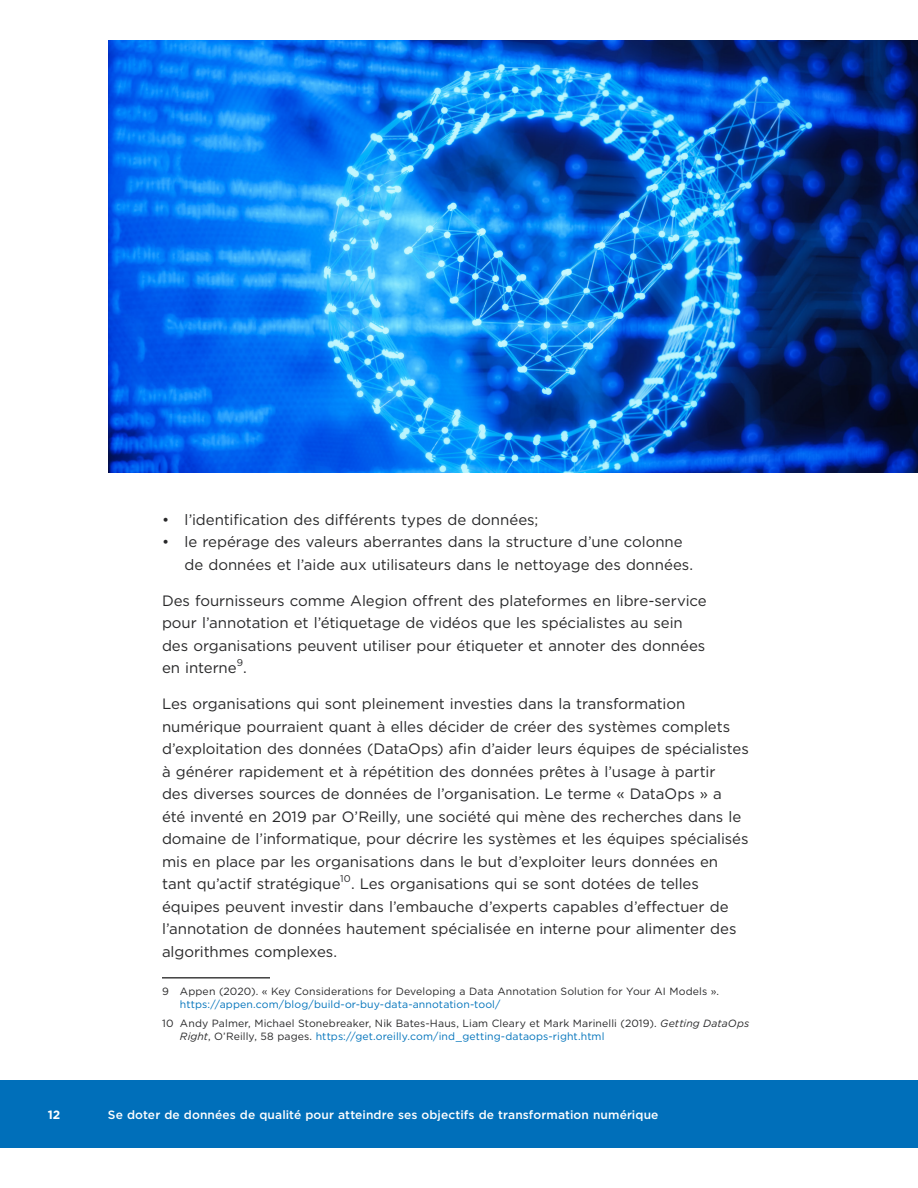
<style>
.page{position:relative;width:918px;height:1188px;background:#fff}
.page>*{position:absolute;margin:0;border:0;box-sizing:border-box;transform-origin:0 0}
.t1{font:15px/22.5px "Gotham";letter-spacing:-.005em;color:#282829}
.t2{font:500 12px "Gotham";letter-spacing:.01em;color:#fefefe}
.t3{font:700 12px "Gotham";color:#fefefe}
.t4{font:10.5px/12.6px "Gotham";letter-spacing:.01em;color:#282829}
.t5{font:9.75px "Gotham";color:#282829}
.s1{color:#0073bb}
.s2{font-style:italic}
</style>
<div class="page">
<div style="left:0;top:1080px;width:918px;height:68px;background:#006fba"></div>
<hr style="left:162px;top:977px;width:108px;height:1px;background:#000">
<img style="left:108px;top:40px;width:810px;height:432px">
<p class="t1" style="left:162px;top:508px;width:378px">● l’identification des différents types de données;</p>
<p class="t1" style="left:184px;top:531px;width:510px;text-indent:-22px">● le repérage des valeurs aberrantes dans la structure d’une colonne de données et l’aide aux utilisateurs dans le nettoyage des données.</p>
<p class="t1" style="left:162px;top:589px;width:546px">Des fournisseurs comme Alegion offrent des plateformes en libre-service pour l’annotation et l’étiquetage de vidéos que les spécialistes au sein des organisations peuvent utiliser pour étiqueter et annoter des données en interne .</p>
<p class="t5" style="left:237px;top:657px;width:8px">9</p>
<p class="t1" style="left:162px;top:693px;width:588px">Les organisations qui sont pleinement investies dans la transformation numérique pourraient quant à elles décider de créer des systèmes complets d’exploitation des données (DataOps) afin d’aider leurs équipes de spécialistes à générer rapidement et à répétition des données prêtes à l’usage à partir<br>des diverses sources de données de l’organisation. Le terme « DataOps » a été inventé en 2019 par O’Reilly, une société qui mène des recherches dans le domaine de l’informatique, pour décrire les systèmes et les équipes spécialisés mis en place par les organisations dans le but d’exploiter leurs données en tant qu’actif stratégique</p>
<p class="t5" style="left:340px;top:873px;width:12px">10</p>
<p class="t1" style="left:162px;top:873px;width:576px;text-indent:189px">. Les organisations qui se sont dotées de telles équipes peuvent investir dans l’embauche d’experts capables d’effectuer de l’annotation de données hautement spécialisée en interne pour alimenter des algorithmes complexes.</p>
<p class="t4" style="left:180px;top:985px;width:541px;text-indent:-18px">9 Appen (2020). « Key Considerations for Developing a Data Annotation Solution for Your AI Models ». <span class="s1">https://appen.com/blog/build-or-buy-data-annotation-tool/</span></p>
<p class="t4" style="left:180px;top:1017px;width:571px;text-indent:-18px">10 Andy Palmer, Michael Stonebreaker, Nik Bates-Haus, Liam Cleary et Mark Marinelli (2019). <span class="s2">Getting DataOps<br>Right</span>, O’Reilly, 58 pages. <span class="s1">https://get.oreilly.com/ind_getting-dataops-right.html</span></p>
<p class="t3" style="left:48px;top:1107px;width:14px">12</p>
<p class="t2" style="left:108px;top:1107px;width:552px">Se doter de données de qualité pour atteindre ses objectifs de transformation numérique</p>
</div>
